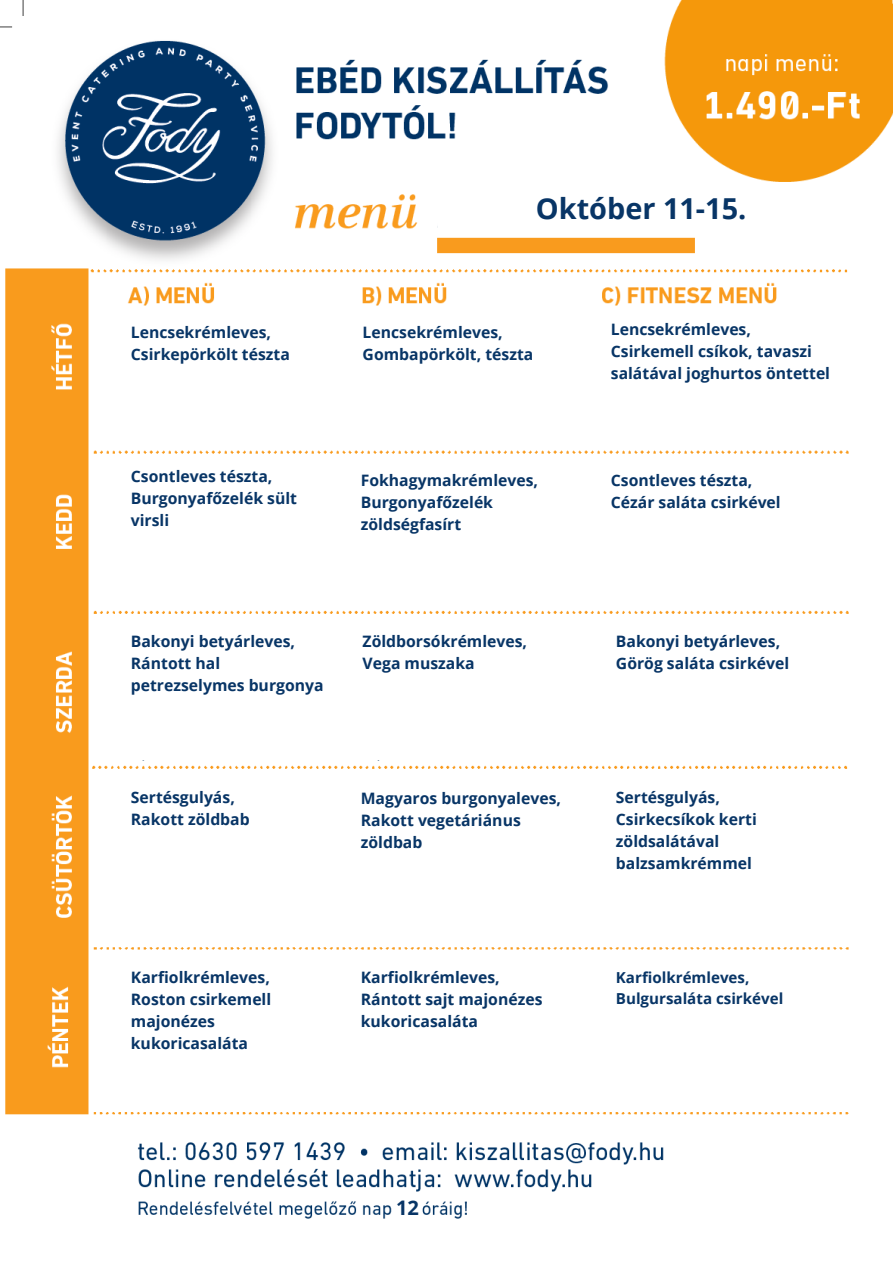
<style>
.page{position:relative;width:893px;height:1263px;background:#fff}
.page>*{position:absolute;margin:0;border:0;box-sizing:border-box;transform-origin:0 0}
.t1{font:700 28.88px "Open Sans";color:#083566}
.t2{font:700 20.02px "Open Sans";color:#083566}
.t3{font:700 15.75px/22px "Open Sans";color:#083566}
.t4{font:700 15.15px "Open Sans";color:#083566}
</style>
<div class="page">
<img style="left:0;top:0;width:849px;height:1115px">
<svg style="left:437px;top:164px;width:258px;height:89px"></svg>
<div style="left:123px;top:323px;width:710px;height:101px;background:#fff"></div>
<div style="left:115px;top:474px;width:718px;height:100px;background:#fff"></div>
<div style="left:126px;top:485px;width:718px;height:101px;background:#fff"></div>
<div style="left:115px;top:641px;width:718px;height:119px;background:#fff"></div>
<div style="left:108px;top:785px;width:718px;height:131px;background:#fff"></div>
<div style="left:108px;top:968px;width:718px;height:131px;background:#fff"></div>
<img style="left:663px;top:0;width:230px;height:191px">
<img style="left:137px;top:1142px;width:527px;height:77px">
<div style="left:396px;top:1198px;width:21px;height:21px;background:#fff"></div>
<p class="t1" style="left:536px;top:189px;width:212px">Október 11-15.</p>
<p class="t3" style="left:131px;top:321px;width:142px">Lencsekrémleves,</p>
<p class="t3" style="left:131px;top:343px;width:160px">Csirkepörkölt tészta</p>
<p class="t3" style="left:362px;top:321px;width:142px">Lencsekrémleves,</p>
<p class="t3" style="left:362px;top:343px;width:172px">Gombapörkölt, tészta</p>
<p class="t3" style="left:131px;top:465px;width:143px">Csontleves tészta,</p>
<p class="t3" style="left:131px;top:487px;width:168px">Burgonyafőzelék sült virsli</p>
<p class="t3" style="left:361px;top:469px;width:179px">Fokhagymakrémleves,</p>
<p class="t3" style="left:361px;top:491px;width:134px">Burgonyafőzelék zöldségfasírt</p>
<p class="t3" style="left:131px;top:630px;width:166px">Bakonyi betyárleves,</p>
<p class="t3" style="left:131px;top:652px;width:194px">Rántott hal petrezselymes burgonya</p>
<p class="t3" style="left:131px;top:786px;width:105px">Sertésgulyás,</p>
<p class="t3" style="left:131px;top:807px;width:120px">Rakott zöldbab</p>
<p class="t3" style="left:362px;top:630px;width:166px">Zöldborsókrémleves,</p>
<p class="t3" style="left:362px;top:652px;width:114px">Vega muszaka</p>
<p class="t3" style="left:361px;top:787px;width:202px">Magyaros burgonyaleves,</p>
<p class="t3" style="left:361px;top:809px;width:161px">Rakott vegetáriánus zöldbab</p>
<p class="t3" style="left:131px;top:966px;width:141px">Karfiolkrémleves,</p>
<p class="t3" style="left:131px;top:988px;width:142px">Roston csirkemell majonézes kukoricasaláta</p>
<p class="t3" style="left:361px;top:966px;width:141px">Karfiolkrémleves,</p>
<p class="t3" style="left:361px;top:988px;width:183px">Rántott sajt majonézes kukoricasaláta</p>
<p class="t3" style="left:611px;top:318px;width:142px">Lencsekrémleves,</p>
<p class="t3" style="left:611px;top:340px;width:221px">Csirkemell csíkok, tavaszi salátával joghurtos öntettel</p>
<p class="t3" style="left:611px;top:469px;width:143px">Csontleves tészta,</p>
<p class="t3" style="left:611px;top:491px;width:171px">Cézár saláta csirkével</p>
<p class="t3" style="left:616px;top:630px;width:166px">Bakonyi betyárleves,</p>
<p class="t3" style="left:616px;top:652px;width:175px">Görög saláta csirkével</p>
<p class="t3" style="left:616px;top:786px;width:105px">Sertésgulyás,</p>
<p class="t3" style="left:616px;top:807px;width:142px">Csirkecsíkok kerti zöldsalátával balzsamkrémmel</p>
<p class="t4" style="left:616px;top:966px;width:135px">Karfiolkrémleves,</p>
<p class="t4" style="left:616px;top:987px;width:169px">Bulgursaláta csirkével</p>
<p class="t2" style="left:396px;top:1193px;width:24px">12</p>
</div>
